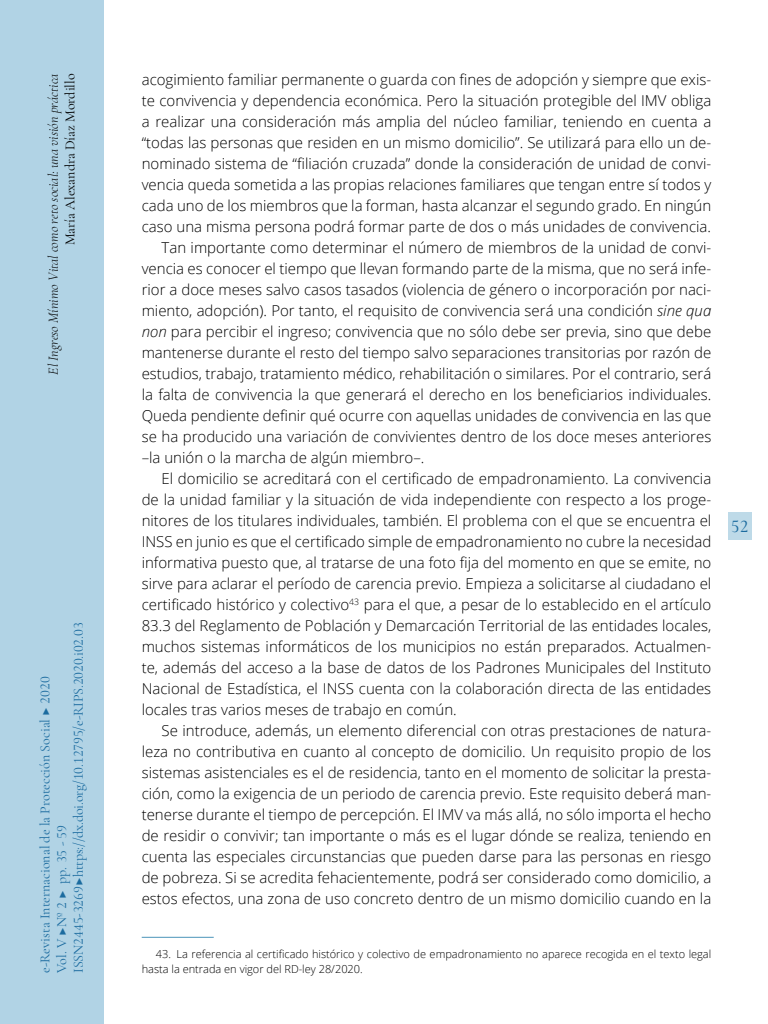
<style>
.page{position:relative;width:768px;height:1024px;background:#fff}
.page>*{position:absolute;margin:0;border:0;box-sizing:border-box;transform-origin:0 0}
.t1{font:500 18px "Cormorant Garamond";color:#1b6b9f}
._00_bsc{font:300 15px/21px "Open Sans";color:#000;text-align:justify}
.t2{font:14px/16.8px "Cormorant Garamond";color:#1b6b9f}
.t3{font:italic 300 14px "Cormorant Garamond";color:#000}
.t4{font:14px "Cormorant Garamond";color:#000}
.zz_notas{font:300 11px "Open Sans";color:#000}
.s1{font-style:italic}
</style>
<div class="page">
<hr style="left:142px;top:937px;width:72px;height:1px;background:#4b94b9">
<div style="left:0;top:0;width:103px;height:1024px;background:#b1d3e5"></div>
<div style="left:728px;top:512px;width:23px;height:28px;background:#bedae8"></div>
<p class="t3" style="left:45px;top:375px;width:302px;rotate:-90deg">El Ingreso Mínimo Vital como reto social: una visión práctica</p>
<p class="t4" style="left:62px;top:245px;width:173px;rotate:-90deg">María Alexandra Díaz Mordillo</p>
<p class="t2" style="left:36px;top:973px;width:352px;rotate:-90deg">e-Revista Internacional de la Protección Social ▶ 2020<br>Vol. V ▶Nº 2 ▶ pp. 35 - 59<br>ISSN 2445-3269 ▶ https://dx.doi.org/10.12795/e-RIPS.2020.i02.03</p>
<p class="_00_bsc" style="left:142px;top:69px;width:571px">acogimiento familiar permanente o guarda con fines de adopción y siempre que exis&shy;te convivencia y dependencia económica. Pero la situación protegible del IMV obliga a realizar una consideración más amplia del núcleo familiar, teniendo en cuenta a “todas las personas que residen en un mismo domicilio”. Se utilizará para ello un de&shy;nominado sistema de “filiación cruzada” donde la consideración de unidad de convi&shy;vencia queda sometida a las propias relaciones familiares que tengan entre sí todos y cada uno de los miembros que la forman, hasta alcanzar el segundo grado. En ningún caso una misma persona podrá formar parte de dos o más unidades de convivencia.</p>
<p class="_00_bsc" style="left:142px;top:237px;width:571px;text-indent:20px">Tan importante como determinar el número de miembros de la unidad de convi&shy;vencia es conocer el tiempo que llevan formando parte de la misma, que no será infe&shy;rior a doce meses salvo casos tasados (violencia de género o incorporación por naci&shy;miento, adopción). Por tanto, el requisito de convivencia será una condición <span class="s1">sine qua non</span> para percibir el ingreso; convivencia que no sólo debe ser previa, sino que debe mantenerse durante el resto del tiempo salvo separaciones transitorias por razón de estudios, trabajo, tratamiento médico, rehabilitación o similares. Por el contrario, será la falta de convivencia la que generará el derecho en los beneficiarios individuales.<br>Queda pendiente definir qué ocurre con aquellas unidades de convivencia en las que se ha producido una variación de convivientes dentro de los doce meses anteriores –la unión o la marcha de algún miembro–.</p>
<p class="_00_bsc" style="left:142px;top:468px;width:571px;text-indent:20px">El domicilio se acreditará con el certificado de empadronamiento. La convivencia de la unidad familiar y la situación de vida independiente con respecto a los proge&shy;nitores de los titulares individuales, también. El problema con el que se encuentra el INSS en junio es que el certificado simple de empadronamiento no cubre la necesidad informativa puesto que, al tratarse de una foto fija del momento en que se emite, no sirve para aclarar el período de carencia previo. Empieza a solicitarse al ciudadano el certificado histórico y colectivo<sup>43</sup> para el que, a pesar de lo establecido en el artículo 83.3 del Reglamento de Población y Demarcación Territorial de las entidades locales, muchos sistemas informáticos de los municipios no están preparados. Actualmen&shy;te, además del acceso a la base de datos de los Padrones Municipales del Instituto Nacional de Estadística, el INSS cuenta con la colaboración directa de las entidades locales tras varios meses de trabajo en común.</p>
<p class="_00_bsc" style="left:142px;top:720px;width:571px;text-indent:20px">Se introduce, además, un elemento diferencial con otras prestaciones de natura&shy;leza no contributiva en cuanto al concepto de domicilio. Un requisito propio de los sistemas asistenciales es el de residencia, tanto en el momento de solicitar la presta&shy;ción, como la exigencia de un periodo de carencia previo. Este requisito deberá man&shy;tenerse durante el tiempo de percepción. El IMV va más allá, no sólo importa el hecho de residir o convivir; tan importante o más es el lugar dónde se realiza, teniendo en cuenta las especiales circunstancias que pueden darse para las personas en riesgo de pobreza. Si se acredita fehacientemente, podrá ser considerado como domicilio, a estos efectos, una zona de uso concreto dentro de un mismo domicilio cuando en la</p>
<p class="zz_notas" style="left:156px;top:946px;width:557px">43. La referencia al certificado histórico y colectivo de empadronamiento no aparece recogida en el texto legal</p>
<p class="zz_notas" style="left:142px;top:961px;width:223px">hasta la entrada en vigor del RD-ley 28/2020.</p>
<p class="t1" style="left:731px;top:515px;width:19px">52</p>
</div>
